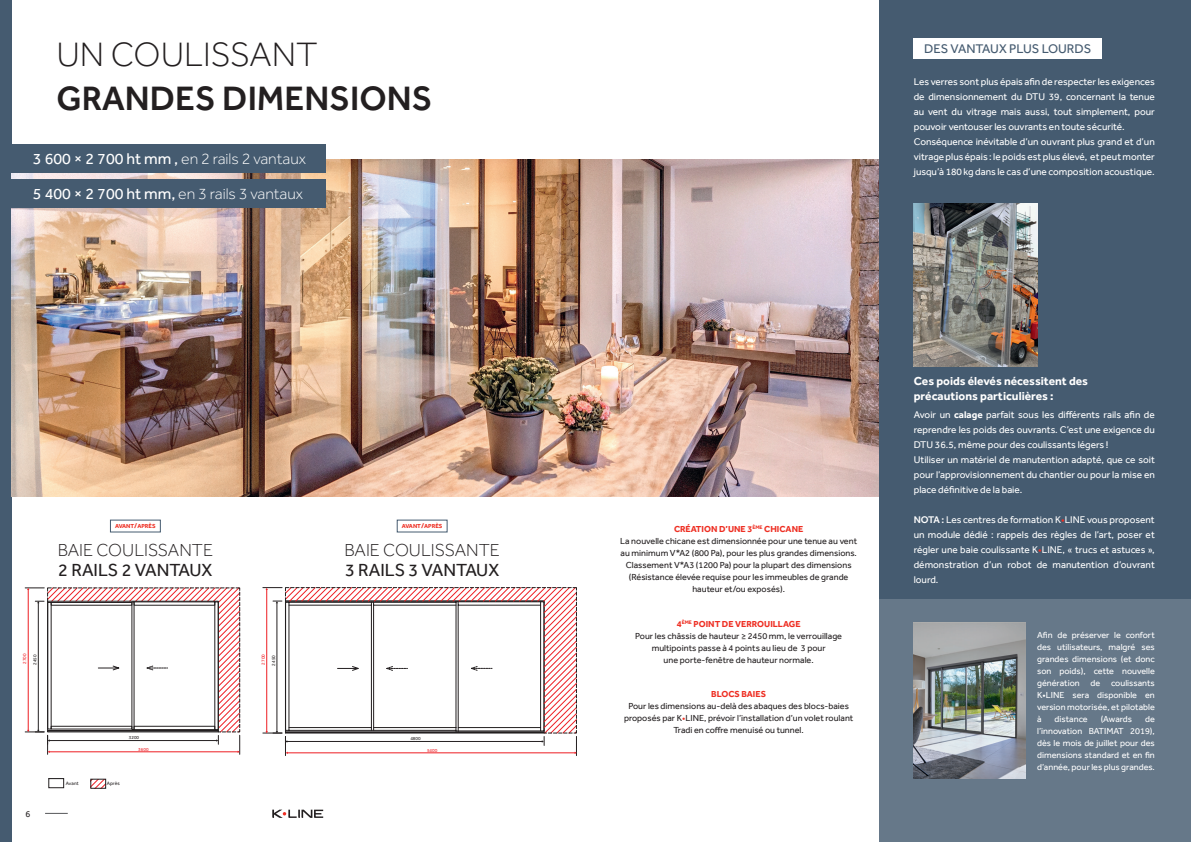
<style>
.page{position:relative;width:1191px;height:842px;background:#fff}
.page>*{position:absolute;margin:0;border:0;box-sizing:border-box;transform-origin:0 0}
.t1{font:500 35px "Effra";color:#231f20}
.t2{font:300 35px "Effra";color:#231f20}
.t3{font:300 18px "Effra";color:#231f20}
.t4{font:18px "Effra";color:#231f20}
.t5{font:300 16px "Effra";color:#fff}
.t6{font:13px "Effra";color:#455b70}
.t7{font:700 12px/15px "Effra";color:#fff}
.t8{font:10px/15px "Effra";color:#fff}
.t9{font:9px/12px "Effra";color:#231f20;text-align:center}
.t10{font:9px/12px "Effra";color:#fff;text-align:justify}
.t11{font:700 9px "Effra";color:#ee2e22}
.t12{font:700 6px "Effra";color:#ee2e22}
.t13{font:5px "Effra";letter-spacing:.015em;color:#231f20}
.t14{font:4.8px "Effra";color:#ee1d23}
.t15{font:4.8px "Effra";color:#231f20}
.t16{font:4.7px "Effra";color:#ee1d23}
.t17{font:4.7px "Effra";color:#231f20}
.s1{font-weight:400}
.s2{font-size:7px}
.s3{font-weight:700;color:#ee2e22}
.s4{color:#ee2e22}
.s5{font-weight:700}
.s6{font-weight:500}
</style>
<div class="page">
<svg style="left:45px;top:813px;width:23px;height:1px"></svg>
<svg style="left:272px;top:810px;width:51px;height:8px"></svg>
<div style="left:0;top:0;width:11px;height:842px;background:#455b70"></div>
<div style="left:879px;top:286px;width:312px;height:556px;background:#667889"></div>
<img style="left:11px;top:159px;width:868px;height:337px">
<div style="left:879px;top:0;width:312px;height:598px;background:#455b70"></div>
<div style="left:7px;top:145px;width:319px;height:28px;background:#455b70"></div>
<div style="left:7px;top:179px;width:319px;height:28px;background:#455b70"></div>
<div style="left:913px;top:39px;width:189px;height:20px;background:#fff"></div>
<img style="left:913px;top:203px;width:124px;height:163px">
<img style="left:913px;top:623px;width:112px;height:155px">
<svg style="left:25px;top:587px;width:215px;height:167px"></svg>
<svg style="left:263px;top:587px;width:314px;height:169px"></svg>
<div style="left:49px;top:778px;width:15px;height:10px;border:1px solid #231f20"></div>
<svg style="left:93px;top:781px;width:11px;height:5px"></svg>
<h1 class="t2" style="left:56px;top:35px;width:263px">UN COULISSANT</h1>
<h1 class="t1" style="left:56px;top:77px;width:378px">GRANDES DIMENSIONS</h1>
<h3 class="t5" style="left:33px;top:150px;width:275px"><span class="s1">3 600 × 2 700 ht mm ,</span> en 2 rails 2 vantaux</h3>
<h3 class="t5" style="left:33px;top:184px;width:272px"><span class="s1">5 400 × 2 700 ht mm,</span> en 3 rails 3 vantaux</h3>
<p class="t12" style="left:115px;top:523px;width:42px">AVANT<span class="s2">/</span>APRÈS</p>
<p class="t12" style="left:402px;top:523px;width:42px">AVANT<span class="s2">/</span>APRÈS</p>
<h2 class="t3" style="left:58px;top:540px;width:157px">BAIE COULISSANTE</h2>
<h2 class="t4" style="left:58px;top:559px;width:156px">2 RAILS 2 VANTAUX</h2>
<p class="t16" style="left:22px;top:664px;width:12px;rotate:-90deg">2700</p>
<p class="t17" style="left:32px;top:665px;width:12px;rotate:-90deg">2450</p>
<p class="t9" style="left:26px;top:807px;width:6px">6</p>
<p class="t17" style="left:129px;top:735px;width:12px">3200</p>
<p class="t16" style="left:138px;top:746px;width:12px">3600</p>
<p class="t13" style="left:66px;top:781px;width:15px">Avant</p>
<p class="t13" style="left:107px;top:781px;width:15px">Après</p>
<p class="t14" style="left:260px;top:664px;width:12px;rotate:-90deg">2700</p>
<p class="t15" style="left:271px;top:666px;width:12px;rotate:-90deg">2450</p>
<h2 class="t3" style="left:344px;top:540px;width:157px">BAIE COULISSANTE</h2>
<h2 class="t4" style="left:345px;top:559px;width:156px">3 RAILS 3 VANTAUX</h2>
<p class="t15" style="left:410px;top:736px;width:12px">4800</p>
<p class="t14" style="left:427px;top:747px;width:12px">5400</p>
<h3 class="t6" style="left:924px;top:41px;width:169px">DES VANTAUX PLUS LOURDS</h3>
<p class="t8" style="left:913px;top:74px;width:242px">Les verres sont plus épais afin de respecter les exigences de dimensionnement du DTU 39, concernant la tenue au vent du vitrage mais aussi, tout simplement, pour pouvoir ventouser les ouvrants en toute sécurité.<br>Conséquence inévitable d’un ouvrant plus grand et d’un vitrage plus épais : le poids est plus élevé, et peut monter jusqu’à 180 kg dans le cas d’une composition acoustique.</p>
<p class="t9" style="left:620px;top:523px;width:238px"><span class="s3">CRÉATION D’UNE 3</span><sup>ÈME</sup> <span class="s3">CHICANE<br></span>La nouvelle chicane est dimensionnée pour une tenue au vent au minimum V*A2 (800 Pa), pour les plus grandes dimensions.<br>Classement V*A3 (1200 Pa) pour la plupart des dimensions (Résistance élevée requise pour les immeubles de grande hauteur et/ou exposés).</p>
<p class="t9" style="left:635px;top:617px;width:208px"><span class="s3">4</span><sup>ÈME</sup> <span class="s3">POINT DE VERROUILLAGE<br></span>Pour les châssis de hauteur ≥ 2450 mm, le verrouillage multipoints passe à 4 points au lieu de 3 pour<br>une porte-fenêtre de hauteur normale.</p>
<p class="t11" style="left:711px;top:688px;width:56px">BLOCS BAIES</p>
<p class="t9" style="left:624px;top:700px;width:231px">Pour les dimensions au-delà des abaques des blocs-baies proposés par K<span class="s4">•</span>LINE, prévoir l’installation d’un volet roulant<br>Tradi en coffre menuisé ou tunnel.</p>
<p class="t7" style="left:913px;top:373px;width:176px">Ces poids élevés nécessitent des précautions particulières :</p>
<p class="t8" style="left:913px;top:407px;width:242px">Avoir un <span class="s5">calage</span> parfait sous les différents rails afin de reprendre les poids des ouvrants. C’est une exigence du DTU 36.5, même pour des coulissants légers !<br>Utiliser un matériel de manutention adapté, que ce soit pour l’approvisionnement du chantier ou pour la mise en place définitive de la baie.</p>
<p class="t8" style="left:913px;top:512px;width:242px;text-align:justify"><span class="s6">NOTA :</span> Les centres de formation K<span class="s4">•</span>LINE vous proposent un module dédié : rappels des règles de l’art, poser et régler une baie coulissante K<span class="s4">•</span>LINE, « trucs et astuces », démonstration d’un robot de manutention d’ouvrant lourd.</p>
<p class="t10" style="left:1037px;top:629px;width:119px">Afin de préserver le confort des utilisateurs, malgré ses grandes dimensions (et donc son poids), cette nouvelle génération de coulissants K•LINE sera disponible en version motorisée, et pilotable à</p>
<p class="t10" style="left:1054px;top:713px;width:35px">distance</p>
<p class="t10" style="left:1100px;top:713px;width:33px">(Awards</p>
<p class="t10" style="left:1037px;top:713px;width:119px;text-indent:108px">de l’innovation BATIMAT 2019), dès le mois de juillet pour des dimensions standard et en fin d’année, pour les plus grandes.</p>
</div>
